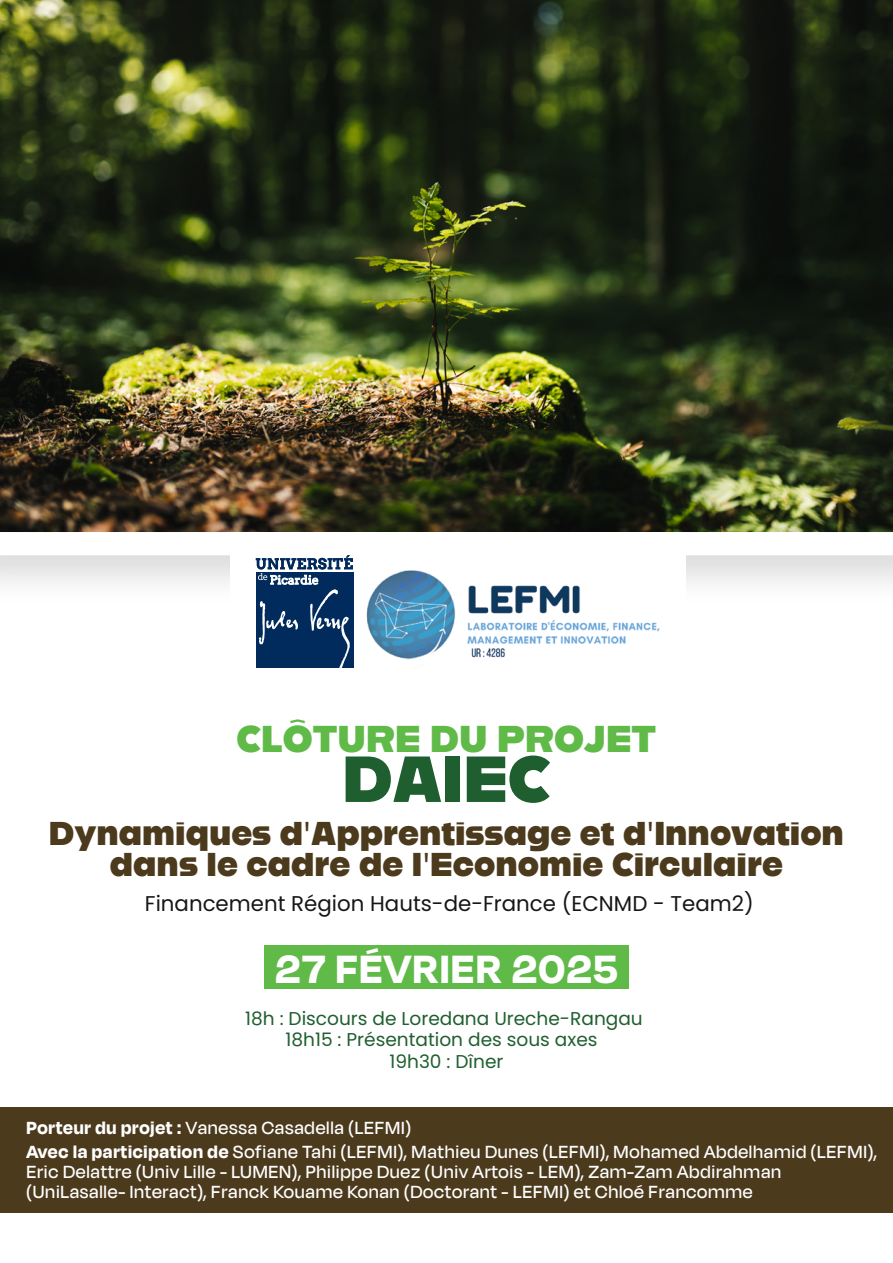
<style>
.page{position:relative;width:893px;height:1263px;background:#fff}
.page>*{position:absolute;margin:0;border:0;box-sizing:border-box;transform-origin:0 0}
.t1{font:64.95px "Alfarn 2";color:#1e5e2f}
.t2{font:700 45.6px "Degular Display";letter-spacing:.04em;color:#fff}
.t3{font:37.35px "Alfarn 2";color:#5fba47}
.t4{font:33px/30.5px "Alfarn 2";color:#4c3a1d;text-align:center}
.t5{font:21.3px "Poppins";color:#171518}
.t6{font:500 20.25px/23.7px "Degular Display";letter-spacing:.04em;color:#fff}
.t7{font:18.6px/21.6px "Poppins";color:#205f30;text-align:center}
.s1{font-weight:700}
</style>
<div class="page">
<div style="left:0;top:1107px;width:893px;height:105px;background:#4c3a1d"></div>
<div style="left:264px;top:946px;width:364px;height:43px;background:#5fba47"></div>
<img style="left:0;top:0;width:893px;height:491px">
<img style="left:0;top:491px;width:893px;height:41px">
<svg style="left:0;top:555px;width:893px;height:113px"></svg>
<img style="left:362px;top:555px;width:323px;height:113px">
<h3 class="t3" style="left:237px;top:716px;width:421px">CLÔTURE DU PROJET</h3>
<h1 class="t1" style="left:342px;top:739px;width:210px">DAIEC</h1>
<h3 class="t4" style="left:49px;top:817px;width:797px">Dynamiques d'Apprentissage et d'Innovation dans le cadre de l'Economie Circulaire</h3>
<p class="t5" style="left:145px;top:891px;width:610px">Financement Région Hauts-de-France (ECNMD - Team2)</p>
<h2 class="t2" style="left:275px;top:942px;width:343px">27 FÉVRIER 2025</h2>
<p class="t7" style="left:245px;top:1007px;width:399px">18h : Discours de Loredana Ureche-Rangau<br>18h15 : Présentation des sous axes<br>19h30 : Dîner</p>
<p class="t6" style="left:27px;top:1115px;width:852px"><span class="s1">Porteur du projet :</span> Vanessa Casadella (LEFMI)<br><span class="s1">Avec la participation de</span> Sofiane Tahi (LEFMI), Mathieu Dunes (LEFMI), Mohamed Abdelhamid (LEFMI),</p>
<p class="t6" style="left:27px;top:1161px;width:756px;line-height:20.2px">Eric Delattre (Univ Lille - LUMEN), Philippe Duez (Univ Artois - LEM), Zam-Zam Abdirahman (UniLasalle- Interact), Franck Kouame Konan (Doctorant - LEFMI) et Chloé Francomme</p>
</div>
